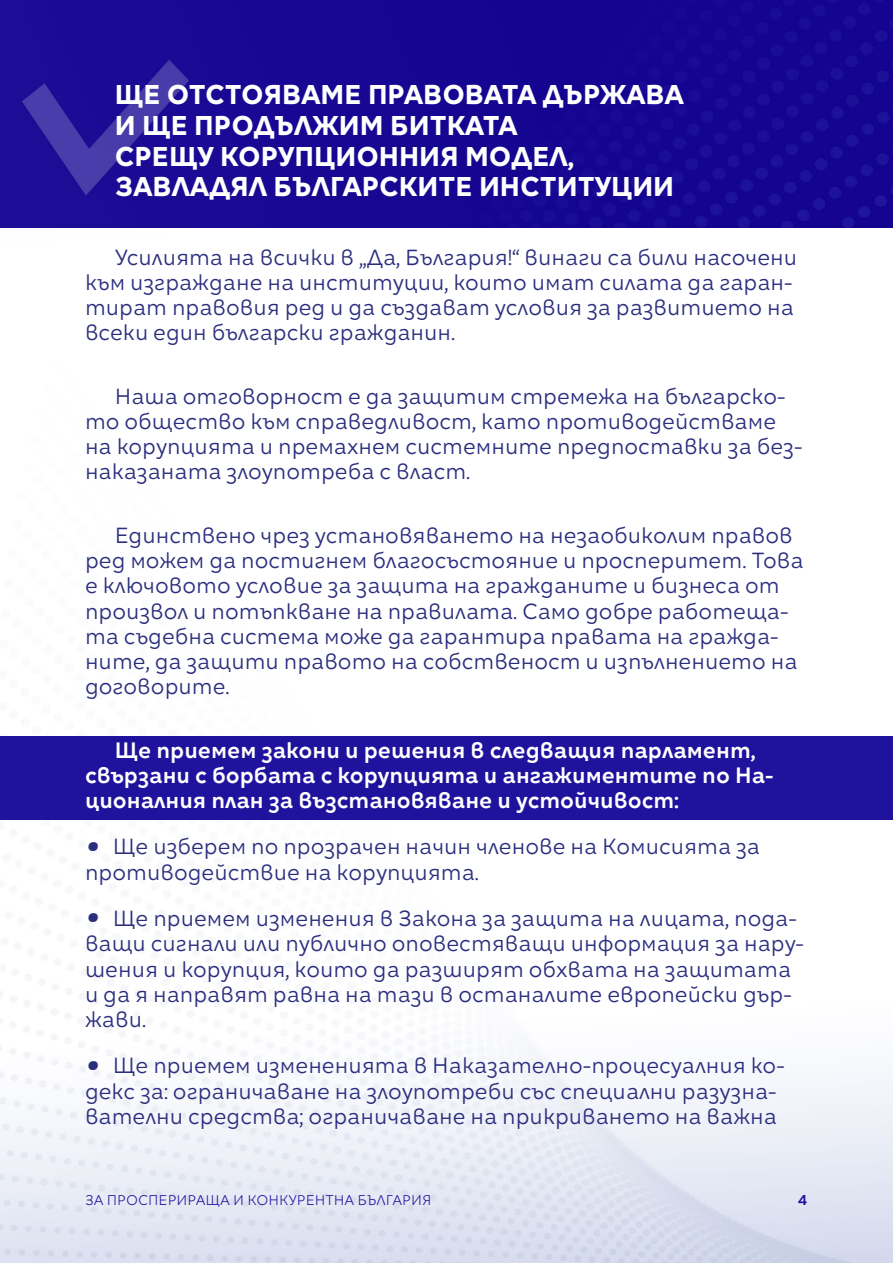
<style>
.page{position:relative;width:893px;height:1263px;background:#fff}
.page>*{position:absolute;margin:0;border:0;box-sizing:border-box;transform-origin:0 0}
.t1{font:800 25.5px/30.6px "Kometa";color:#fff}
.t2{font:21px/25.2px "Kometa";color:#2b2e7e}
.t3{font:21px/25.2px "Kometa Bld";color:#fff}
.t4{font:300 13.5px "Kometa";color:#1f139e}
.t5{font:13.5px "Kometa Bld";color:#1f139e}
.s1{font-family:"Centrale Sans Pro";font-weight:700;font-style:italic;font-size:39px}
</style>
<div class="page">
<img style="left:0;top:227px;width:893px;height:1036px">
<div style="left:0;top:0;width:893px;height:227px;background:#180793"></div>
<div style="left:0;top:736px;width:893px;height:84px;background:#1f139e"></div>
<p class="t1" style="left:115px;top:79px;width:570px">ЩЕ ОТСТОЯВАМЕ ПРАВОВАТА ДЪРЖАВА<br>И ЩЕ ПРОДЪЛЖИМ БИТКАТА<br>СРЕЩУ КОРУПЦИОННИЯ МОДЕЛ,<br>ЗАВЛАДЯЛ БЪЛГАРСКИТЕ ИНСТИТУЦИИ</p>
<p class="t2" style="left:85px;top:244px;width:714px;text-indent:30px">Усилията на всички в „Да, България!“ винаги са били насочени към изграждане на институции, които имат силата да гаран&shy;тират правовия ред и да създават условия за развитието на всеки един български гражданин.</p>
<p class="t2" style="left:85px;top:383px;width:719px;text-indent:30px">Наша отговорност е да защитим стремежа на българско&shy;то общество към справедливост, като противодействаме на корупцията и премахнем системните предпоставки за без&shy;наказаната злоупотреба с власт.</p>
<p class="t2" style="left:85px;top:522px;width:720px;text-indent:30px">Единствено чрез установяването на незаобиколим правов ред можем да постигнем благосъстояние и просперитет. Това е ключовото условие за защита на гражданите и бизнеса от произвол и потъпкване на правилата. Само добре работеща&shy;та съдебна система може да гарантира правата на гражда&shy;ните, да защити правото на собственост и изпълнението на договорите.</p>
<p class="t3" style="left:85px;top:737px;width:690px;text-indent:30px">Ще приемем закони и решения в следващия парламент, свързани с борбата с корупцията и ангажиментите по На&shy;ционалния план за възстановяване и устойчивост:</p>
<p class="t2" style="left:85px;top:834px;width:676px"><span class="s1">•</span> Ще изберем по прозрачен начин членове на Комисията за противодействие на корупцията.</p>
<p class="t2" style="left:85px;top:905px;width:720px"><span class="s1">•</span> Ще приемем изменения в Закона за защита на лицата, пода&shy;ващи сигнали или публично оповестяващи информация за нару&shy;шения и корупция, които да разширят обхвата на защитата и да я направят равна на тази в останалите европейски дър&shy;жави.</p>
<p class="t2" style="left:85px;top:1053px;width:701px"><span class="s1">•</span> Ще приемем измененията в Наказателно-процесуалния ко&shy;декс за: ограничаване на злоупотреби със специални разузна&shy;вателни средства; ограничаване на прикриването на важна</p>
<p class="t4" style="left:85px;top:1192px;width:348px">ЗА ПРОСПЕРИРАЩА И КОНКУРЕНТНА БЪЛГАРИЯ</p>
<p class="t5" style="left:798px;top:1191px;width:11px">4</p>
</div>
